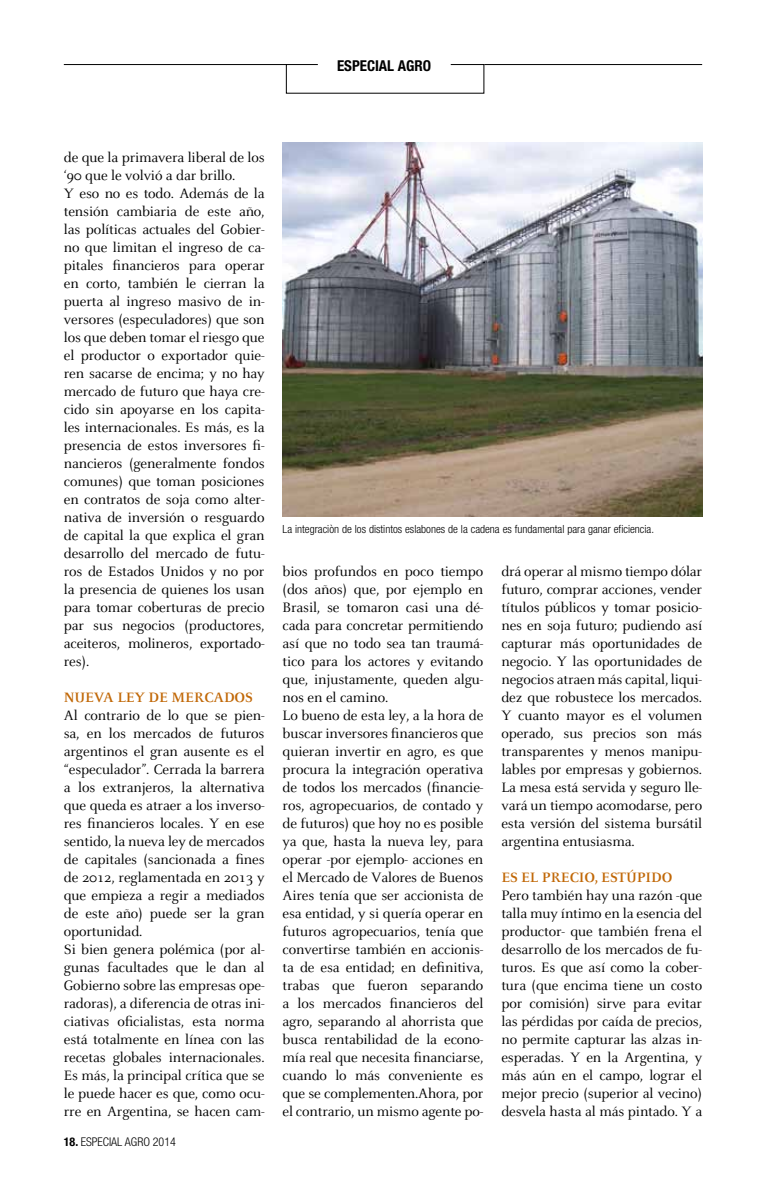
<style>
.page{position:relative;width:766px;height:1191px;background:#fff}
.page>*{position:absolute;margin:0;border:0;box-sizing:border-box;transform-origin:0 0}
.t1{font:15px/18px "Celeste";letter-spacing:-.01em;color:#000}
.t2{font:700 15px "Celeste";letter-spacing:-.01em;color:#c16807}
.t3{font:700 condensed 15px "Helvetica Neue LT Pro";color:#000}
.t4{font:300 condensed 12px "Helvetica Neue LT Pro";color:#000}
.t5{font:300 condensed 11.25px "Helvetica Neue LT Pro";color:#000}
.s1{font-weight:700}
</style>
<div class="page">
<svg style="left:285px;top:64px;width:199px;height:30px"></svg>
<hr style="left:484px;top:64px;width:218px;height:1px;background:#000">
<hr style="left:64px;top:64px;width:223px;height:1px;background:#000">
<img style="left:282px;top:142px;width:420px;height:375px">
<p class="t3" style="left:337px;top:57px;width:96px">ESPECIAL AGRO</p>
<p class="t1" style="left:64px;top:149px;width:202px">de que la primavera liberal de los ‘90 que le volvió a dar brillo.<br>Y eso no es todo. Además de la tensión cambiaria de este año, las políticas actuales del Gobier&shy;no que limitan el ingreso de ca&shy;pitales financieros para operar en corto, también le cierran la puerta al ingreso masivo de in&shy;versores (especuladores) que son los que deben tomar el riesgo que el productor o exportador quie&shy;ren sacarse de encima; y no hay mercado de futuro que haya cre&shy;cido sin apoyarse en los capita&shy;les internacionales. Es más, es la presencia de estos inversores fi&shy;nancieros (generalmente fondos comunes) que toman posiciones en contratos de soja como alter&shy;nativa de inversión o resguardo de capital la que explica el gran desarrollo del mercado de futu&shy;ros de Estados Unidos y no por la presencia de quienes los usan para tomar coberturas de precio par sus negocios (productores, aceiteros, molineros, exportado&shy;res).</p>
<p class="t2" style="left:64px;top:689px;width:190px">NUEVA LEY DE MERCADOS</p>
<p class="t1" style="left:64px;top:707px;width:202px">Al contrario de lo que se pien&shy;sa, en los mercados de futuros argentinos el gran ausente es el “especulador”. Cerrada la barrera a los extranjeros, la alternativa que queda es atraer a los inverso&shy;res financieros locales. Y en ese sentido, la nueva ley de mercados de capitales (sancionada a fines de 2012, reglamentada en 2013 y que empieza a regir a mediados de este año) puede ser la gran oportunidad.<br>Si bien genera polémica (por al&shy;gunas facultades que le dan al<br>Gobierno sobre las empresas ope&shy;radoras), a diferencia de otras ini&shy;ciativas oficialistas, esta norma está totalmente en línea con las recetas globales internacionales.<br>Es más, la principal crítica que se le puede hacer es que, como ocu&shy;rre en Argentina, se hacen cam-</p>
<p class="t4" style="left:64px;top:1135px;width:114px"><span class="s1">18.</span> ESPECIAL AGRO 2014</p>
<p class="t5" style="left:282px;top:522px;width:373px">La integraciòn de los distintos eslabones de la cadena es fundamental para ganar eficiencia.</p>
<p class="t1" style="left:282px;top:563px;width:202px">bios profundos en poco tiempo (dos años) que, por ejemplo en<br>Brasil, se tomaron casi una dé&shy;cada para concretar permitiendo así que no todo sea tan traumá&shy;tico para los actores y evitando que, injustamente, queden algu&shy;nos en el camino.<br>Lo bueno de esta ley, a la hora de buscar inversores financieros que quieran invertir en agro, es que procura la integración operativa de todos los mercados (financie&shy;ros, agropecuarios, de contado y de futuros) que hoy no es posible ya que, hasta la nueva ley, para operar -por ejemplo- acciones en el Mercado de Valores de Buenos<br>Aires tenía que ser accionista de esa entidad, y si quería operar en futuros agropecuarios, tenía que convertirse también en accionis&shy;ta de esa entidad; en definitiva, trabas que fueron separando a los mercados financieros del agro, separando al ahorrista que busca rentabilidad de la econo&shy;mía real que necesita financiarse, cuando lo más conveniente es que se complementen.Ahora, por el contrario, un mismo agente po-</p>
<p class="t1" style="left:501px;top:563px;width:202px;text-align:justify">drá operar al mismo tiempo dólar futuro, comprar acciones, vender títulos públicos y tomar posicio&shy;nes en soja futuro; pudiendo así capturar más oportunidades de negocio. Y las oportunidades de negocios atraen más capital, liqui&shy;dez que robustece los mercados.<br>Y cuanto mayor es el volumen operado, sus precios son más transparentes y menos manipu&shy;lables por empresas y gobiernos.<br>La mesa está servida y seguro lle&shy;vará un tiempo acomodarse, pero esta versión del sistema bursátil argentina entusiasma.</p>
<p class="t2" style="left:501px;top:869px;width:172px">ES EL PRECIO, ESTÚPIDO</p>
<p class="t1" style="left:501px;top:887px;width:202px;text-align:justify">Pero también hay una razón -que talla muy íntimo en la esencia del productor- que también frena el desarrollo de los mercados de fu&shy;turos. Es que así como la cober&shy;tura (que encima tiene un costo por comisión) sirve para evitar las pérdidas por caída de precios, no permite capturar las alzas in&shy;esperadas. Y en la Argentina, y más aún en el campo, lograr el mejor precio (superior al vecino) desvela hasta al más pintado. Y a</p>
</div>
